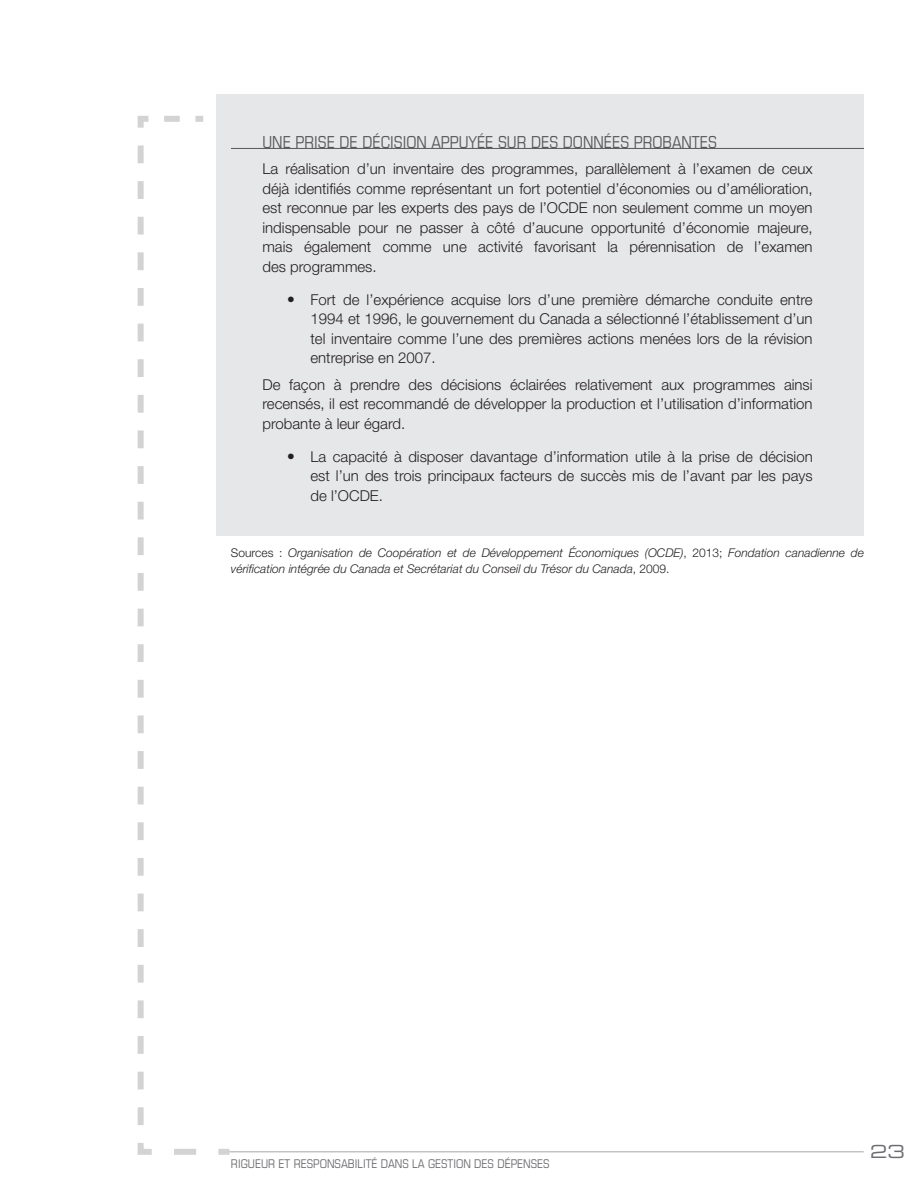
<style>
.page{position:relative;width:918px;height:1188px;background:#fff}
.page>*{position:absolute;margin:0;border:0;box-sizing:border-box;transform-origin:0 0}
.t1{font:18px "Eurostile Extended Two";color:#6c6d70}
.t2{font:condensed 16.5px "Eurostile";color:#57585a}
.P_retrait{font:300 15px/19.5px "Helvetica Neue";color:#231f20;text-align:justify}
.t3{font:italic 300 12px/16.5px "Helvetica Neue";color:#231f20}
.t4{font:condensed 12px "Eurostile";color:#6c6d70}
.s1{font-family:"Eurostile";font-weight:700}
.s2{font-style:normal}
</style>
<div class="page">
<hr style="left:230px;top:1151px;width:634px;height:1px;background:#231f20">
<svg style="left:137px;top:116px;width:94px;height:1039px"></svg>
<div style="left:216px;top:94px;width:648px;height:442px;background:#e6e7e9"></div>
<hr style="left:231px;top:148px;width:633px;height:1px;background:#57585a">
<h4 class="t2" style="left:262px;top:132px;width:456px">UNE PRISE DE DÉCISION APPUYÉE SUR DES DONNÉES PROBANTES</h4>
<p class="P_retrait" style="left:262px;top:159px;width:552px">La réalisation d’un inventaire des programmes, parallèlement à l’examen de ceux déjà identifiés comme représentant un fort potentiel d’économies ou d’amélioration, est reconnue par les experts des pays de l’OCDE non seulement comme un moyen indispensable pour ne passer à côté d’aucune opportunité d’économie majeure, mais également comme une activité favorisant la pérennisation de l’examen des programmes.</p>
<p class="P_retrait" style="left:310px;top:289px;width:504px;text-indent:-24px"><span class="s1">•</span> Fort de l’expérience acquise lors d’une première démarche conduite entre 1994 et 1996, le gouvernement du Canada a sélectionné l’établissement d’un tel inventaire comme l’une des premières actions menées lors de la révision entreprise en 2007.</p>
<p class="P_retrait" style="left:262px;top:374px;width:552px">De façon à prendre des décisions éclairées relativement aux programmes ainsi recensés, il est recommandé de développer la production et l’utilisation d’information probante à leur égard.</p>
<p class="P_retrait" style="left:310px;top:446px;width:504px;text-indent:-24px"><span class="s1">•</span> La capacité à disposer davantage d’information utile à la prise de décision est l’un des trois principaux facteurs de succès mis de l’avant par les pays de l’OCDE.</p>
<p class="t3" style="left:231px;top:544px;width:635px"><span class="s2">Sources :</span> Organisation de Coopération et de Développement Économiques (OCDE)<span class="s2">, 2013;</span> Fondation canadienne de vérification intégrée du Canada et Secrétariat du Conseil du Trésor du Canada<span class="s2">, 2009.</span></p>
<p class="t4" style="left:231px;top:1157px;width:320px">RIGUEUR ET RESPONSABILITÉ DANS LA GESTION DES DÉPENSES</p>
<p class="t1" style="left:870px;top:1139px;width:36px">23</p>
</div>
